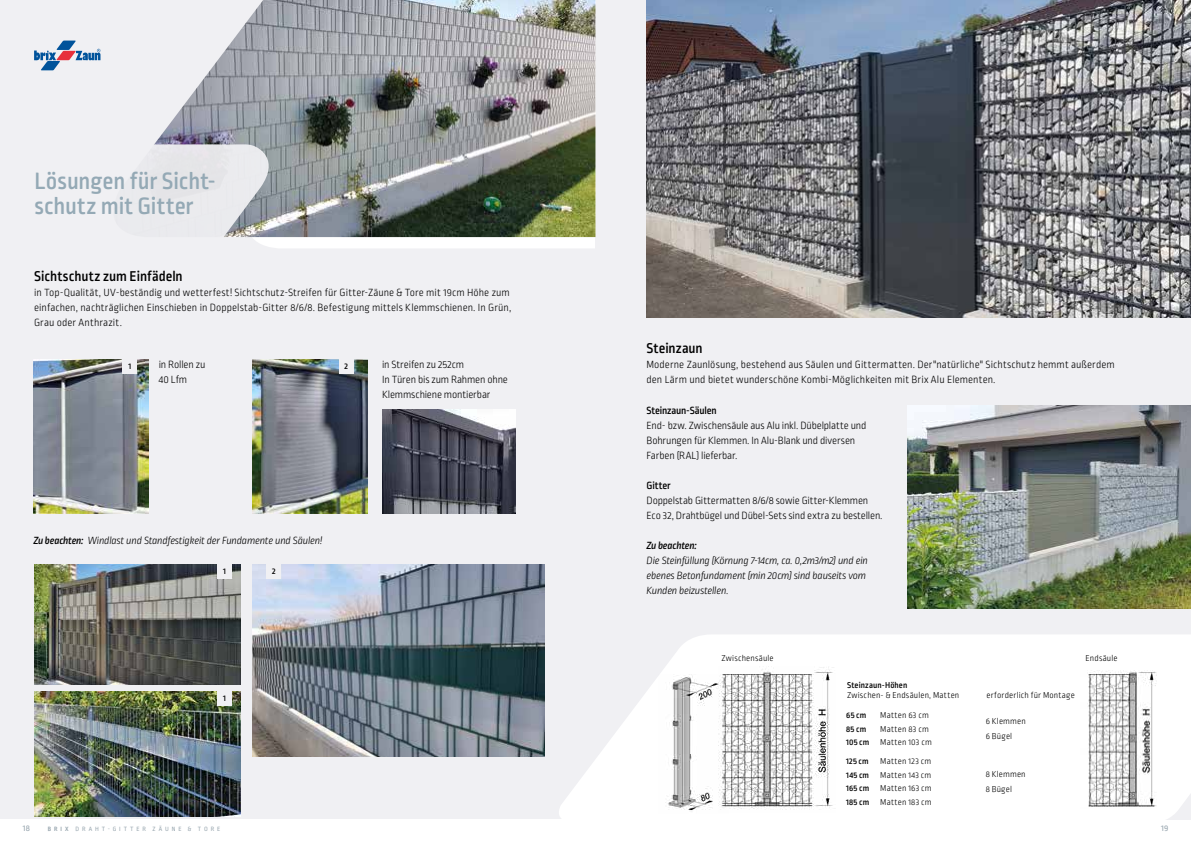
<style>
.page{position:relative;width:1191px;height:842px;background:#fff}
.page>*{position:absolute;margin:0;border:0;box-sizing:border-box;transform-origin:0 0}
.t1{font:500 25px/25px "Ropa Mix Pro";letter-spacing:.005em;color:#94a9b5}
.t2{font:500 15px "Ropa Mix Pro";color:#000}
.t3{font:300 11px/15px "Ropa Mix Pro";letter-spacing:.005em;color:#000}
.t4{font:300 11px/15px "Ropa Mix Pro";letter-spacing:-.015em;color:#000}
.t5{font:italic 300 11px/15px "Ropa Mix Pro";letter-spacing:-.02em;color:#000}
.t6{font:500 11px "Ropa Mix Pro";letter-spacing:-.015em;color:#000}
.t7{font:italic 500 11px "Ropa Mix Pro";letter-spacing:-.015em;color:#000}
.t8{font:300 9px/13.4px "Ropa Mix Pro";letter-spacing:.02em;color:#000}
.t9{font:500 9px "Ropa Mix Pro";letter-spacing:.015em;color:#000}
.t10{font:9px "Ropa Mix Pro";color:#98a6af}
.t11{font:6.5px "Ropa Mix Pro";letter-spacing:.45em;color:#98a6af}
.s1{font-weight:500}
.s2{font-weight:700}
</style>
<div class="page">
<div style="left:0;top:0;width:595px;height:819px;background:#f0f0f3"></div>
<div style="left:279px;top:238px;width:316px;height:10px;background:#fff"></div>
<svg style="left:34px;top:41px;width:64px;height:29px"></svg>
<div style="left:595px;top:0;width:596px;height:819px;background:#f0f0f3"></div>
<svg style="left:559px;top:635px;width:632px;height:185px;fill:#fff"></svg>
<img style="left:1080px;top:670px;width:77px;height:138px">
<img style="left:659px;top:675px;width:70px;height:139px">
<div style="left:843px;top:676px;width:245px;height:132px;background:#fff"></div>
<hr style="left:843px;top:767px;width:34px;height:1px;background:#fff">
<hr style="left:877px;top:767px;width:105px;height:1px;background:#fff">
<hr style="left:843px;top:781px;width:34px;height:1px;background:#fff">
<hr style="left:877px;top:781px;width:105px;height:1px;background:#fff">
<hr style="left:982px;top:808px;width:106px;height:1px;background:#fff">
<hr style="left:843px;top:794px;width:34px;height:1px;background:#fff">
<hr style="left:877px;top:794px;width:105px;height:1px;background:#fff">
<hr style="left:843px;top:702px;width:34px;height:1px;background:#fff">
<hr style="left:877px;top:702px;width:105px;height:1px;background:#fff">
<hr style="left:982px;top:702px;width:106px;height:1px;background:#fff">
<hr style="left:843px;top:708px;width:34px;height:1px;background:#fff">
<hr style="left:877px;top:708px;width:105px;height:1px;background:#fff">
<hr style="left:843px;top:721px;width:34px;height:1px;background:#fff">
<hr style="left:877px;top:721px;width:105px;height:1px;background:#fff">
<hr style="left:843px;top:735px;width:34px;height:1px;background:#fff">
<hr style="left:877px;top:735px;width:105px;height:1px;background:#fff">
<hr style="left:982px;top:708px;width:106px;height:1px;background:#fff">
<hr style="left:843px;top:748px;width:34px;height:1px;background:#fff">
<hr style="left:877px;top:748px;width:105px;height:1px;background:#fff">
<hr style="left:843px;top:754px;width:34px;height:1px;background:#fff">
<hr style="left:877px;top:754px;width:105px;height:1px;background:#fff">
<img style="left:719px;top:666px;width:117px;height:147px">
<img style="left:154px;top:0;width:441px;height:237px">
<svg style="left:145px;top:144px;width:134px;height:104px"></svg>
<img style="left:33px;top:359px;width:116px;height:155px">
<img style="left:252px;top:359px;width:116px;height:155px">
<img style="left:382px;top:409px;width:133px;height:105px">
<img style="left:34px;top:564px;width:206px;height:120px">
<img style="left:252px;top:564px;width:292px;height:193px">
<img style="left:34px;top:691px;width:206px;height:126px">
<div style="left:217px;top:564px;width:14px;height:14px;background:#f0f0f3"></div>
<div style="left:267px;top:564px;width:14px;height:14px;background:#f0f0f3"></div>
<div style="left:217px;top:691px;width:14px;height:14px;background:#f0f0f3"></div>
<div style="left:123px;top:359px;width:14px;height:15px;background:#f0f0f3"></div>
<div style="left:339px;top:359px;width:14px;height:15px;background:#f0f0f3"></div>
<img style="left:646px;top:0;width:545px;height:317px">
<img style="left:907px;top:405px;width:284px;height:204px">
<h1 class="t1" style="left:34px;top:170px;width:183px">Lösungen für Sicht&shy;schutz mit Gitter</h1>
<h2 class="t2" style="left:34px;top:268px;width:150px">Sichtschutz zum Einfädeln</h2>
<p class="t3" style="left:34px;top:286px;width:479px">in Top-Qualität, UV-beständig und wetterfest! Sichtschutz-Streifen für Gitter-Zäune &amp; Tore mit 19cm Höhe zum einfachen, nachträglichen Einschieben in Doppelstab-Gitter 8/6/8. Befestigung mittels Klemmschienen. In Grün,<br>Grau oder Anthrazit.</p>
<p class="t9" style="left:129px;top:361px;width:4px">1</p>
<p class="t4" style="left:159px;top:358px;width:48px">in Rollen zu</p>
<p class="t9" style="left:344px;top:361px;width:5px">2</p>
<p class="t3" style="left:159px;top:373px;width:30px">40 Lfm</p>
<p class="t4" style="left:382px;top:358px;width:127px">in Streifen zu 252cm<br>In Türen bis zum Rahmen ohne<br>Klemmschiene montierbar</p>
<p class="t5" style="left:33px;top:534px;width:290px"><span class="s1">Zu beachten:</span> Windlast und Standfestigkeit der Fundamente und Säulen!</p>
<p class="t9" style="left:223px;top:566px;width:4px">1</p>
<p class="t9" style="left:272px;top:566px;width:5px">2</p>
<p class="t9" style="left:223px;top:693px;width:4px">1</p>
<h2 class="t2" style="left:646px;top:339px;width:58px">Steinzaun</h2>
<p class="t3" style="left:646px;top:357px;width:470px">Moderne Zaunlösung, bestehend aus Säulen und Gittermatten. Der"natürliche" Sichtschutz hemmt außerdem den Lärm und bietet wunderschöne Kombi-Möglichkeiten mit Brix Alu Elementen.</p>
<p class="t6" style="left:646px;top:405px;width:72px">Steinzaun-Säulen</p>
<p class="t4" style="left:646px;top:419px;width:221px">End- bzw. Zwischensäule aus Alu inkl. Dübelplatte und<br>Bohrungen für Klemmen. In Alu-Blank und diversen<br>Farben (RAL) lieferbar.</p>
<p class="t6" style="left:646px;top:480px;width:26px">Gitter</p>
<p class="t4" style="left:646px;top:494px;width:237px">Doppelstab Gittermatten 8/6/8 sowie Gitter-Klemmen<br>Eco 32, Drahtbügel und Dübel-Sets sind extra zu bestellen.</p>
<p class="t7" style="left:646px;top:539px;width:52px">Zu beachten:</p>
<p class="t5" style="left:646px;top:554px;width:223px">Die Steinfüllung (Körnung 7-14cm, ca. 0,2m3/m2) und ein ebenes Betonfundament (min 20cm) sind bauseits vom<br>Kunden beizustellen.</p>
<p class="t8" style="left:721px;top:651px;width:54px">Zwischensäule</p>
<p class="t8" style="left:1085px;top:651px;width:34px">Endsäule</p>
<p class="t9" style="left:847px;top:680px;width:62px">Steinzaun-Höhen</p>
<p class="t8" style="left:847px;top:689px;width:114px">Zwischen- &amp; Endsäulen, Matten</p>
<p class="t8" style="left:986px;top:689px;width:90px">erforderlich für Montage</p>
<p class="t9" style="left:846px;top:710px;width:22px">65 cm</p>
<p class="t8" style="left:880px;top:709px;width:50px">Matten 63 cm</p>
<p class="t8" style="left:985px;top:714px;width:42px;line-height:15px">6 Klemmen<br>6 Bügel</p>
<p class="t8" style="left:846px;top:723px;width:87px;text-indent:34px">Matten 83 cm<br><span class="s1">105 cm</span> Matten 103 cm</p>
<p class="t9" style="left:846px;top:756px;width:24px">125 cm</p>
<p class="t8" style="left:880px;top:755px;width:53px">Matten 123 cm</p>
<p class="t9" style="left:846px;top:724px;width:22px">85 cm</p>
<p class="t8" style="left:846px;top:769px;width:87px;text-align:justify"><span class="s1">145 cm</span> Matten 143 cm <span class="s1">165 cm</span> Matten 163 cm <span class="s1">185 cm</span> Matten 183 cm</p>
<p class="t8" style="left:985px;top:767px;width:41px;line-height:15px">8 Klemmen<br>8 Bügel</p>
<p class="t10" style="left:23px;top:823px;width:9px">18</p>
<p class="t11" style="left:48px;top:825px;width:174px"><span class="s2">BRIX</span> DRAHT-GITTER ZÄUNE &amp; TORE</p>
<p class="t10" style="left:1161px;top:823px;width:9px">19</p>
</div>
